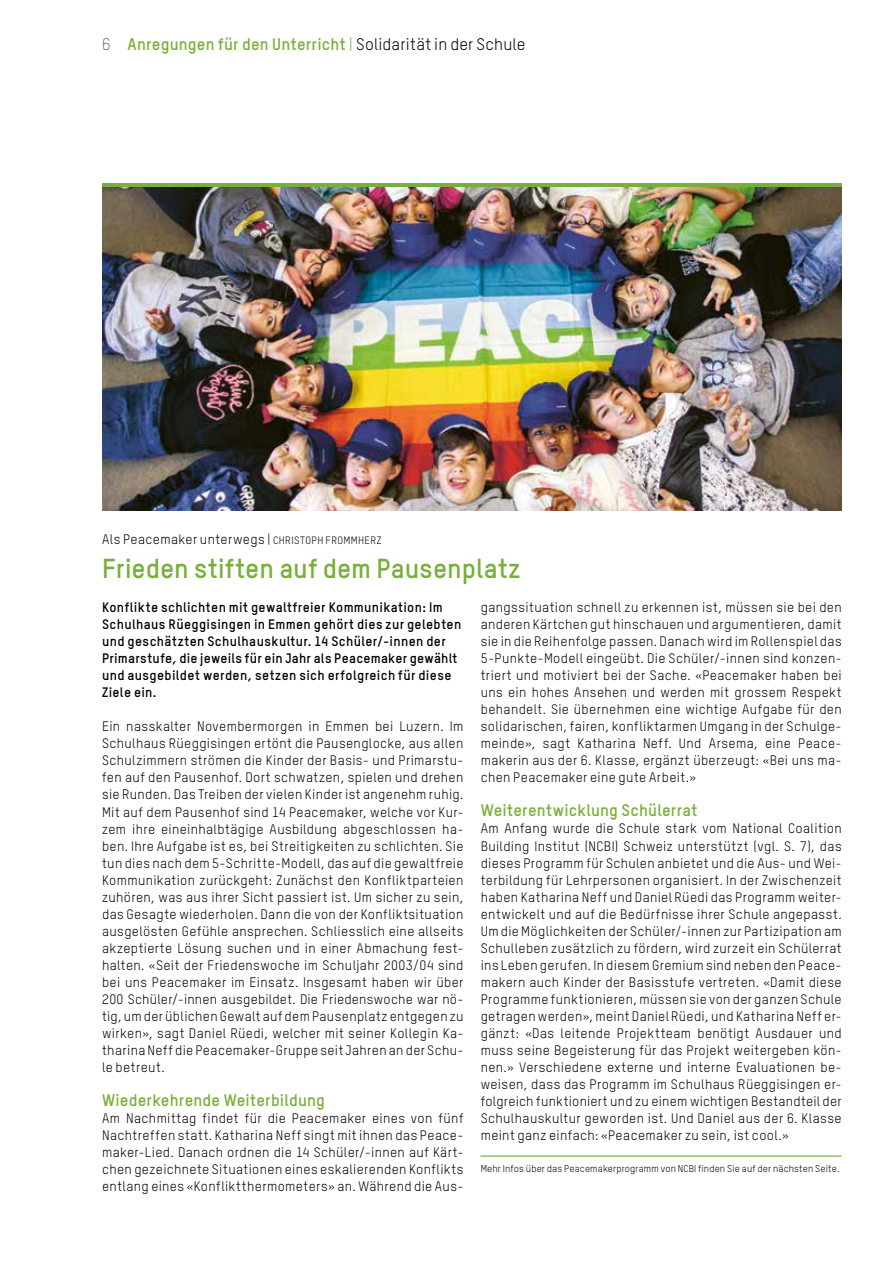
<style>
.page{position:relative;width:893px;height:1263px;background:#fff}
.page>*{position:absolute;margin:0;border:0;box-sizing:border-box;transform-origin:0 0}
.t1{font:700 27px "TSTARPRO";color:#78af38}
.t2{font:700 16.5px "TSTARPRO";letter-spacing:.01em;color:#78af38}
.t3{font:13.5px/17px "TSTARPRO";letter-spacing:.025em;color:#000;text-align:justify}
.t4{font:700 13.5px/17px "TSTARPRO";letter-spacing:.025em;color:#000}
.t5{font:9.75px "TSTARPRO";letter-spacing:.01em;color:#000}
.s1{font-weight:300;color:#57544b}
.s2{font-weight:400}
.s3{font-weight:400;color:#000}
.s4{font-size:10.5px}
</style>
<div class="page">
<hr style="left:480px;top:1155px;width:362px;height:2px;background:#78af38">
<img style="left:102px;top:187px;width:740px;height:323px">
<hr style="left:102px;top:184px;width:740px;height:3px;background:#78af38">
<p class="t2" style="left:102px;top:34px;width:425px"><span class="s1">6</span> Anregungen für den Unterricht <span class="s2">|</span> <span class="s3">Solidarität in der Schule</span></p>
<p class="t3" style="left:102px;top:531px;width:281px">Als Peacemaker unterwegs | <span class="s4">CHRISTOPH FROMMHERZ</span></p>
<h1 class="t1" style="left:102px;top:552px;width:420px">Frieden stiften auf dem Pausenplatz</h1>
<p class="t4" style="left:102px;top:599px;width:361px">Konflikte schlichten mit gewaltfreier Kommunikation: Im Schulhaus Rüeggisingen in Emmen gehört dies zur gelebten und geschätzten Schulhauskultur. 14 Schüler/-innen der Primarstufe, die jeweils für ein Jahr als Peacemaker gewählt und ausgebildet werden, setzen sich erfolgreich für diese Ziele ein.</p>
<p class="t3" style="left:102px;top:718px;width:363px">Ein nasskalter Novembermorgen in Emmen bei Luzern. Im Schulhaus Rüeggisingen ertönt die Pausenglocke, aus allen Schulzimmern strömen die Kinder der Basis- und Primarstu&shy;fen auf den Pausenhof. Dort schwatzen, spielen und drehen sie Runden. Das Treiben der vielen Kinder ist angenehm ruhig.<br>Mit auf dem Pausenhof sind 14 Peacemaker, welche vor Kur&shy;zem ihre eineinhalbtägige Ausbildung abgeschlossen ha&shy;ben. Ihre Aufgabe ist es, bei Streitigkeiten zu schlichten. Sie tun dies nach dem 5-Schritte-Modell, das auf die gewaltfreie Kommunikation zurückgeht: Zunächst den Konfliktparteien zuhören, was aus ihrer Sicht passiert ist. Um sicher zu sein, das Gesagte wiederholen. Dann die von der Konfliktsituation ausgelösten Gefühle ansprechen. Schliesslich eine allseits akzeptierte Lösung suchen und in einer Abmachung fest&shy;halten. «Seit der Friedenswoche im Schuljahr 2003/04 sind bei uns Peacemaker im Einsatz. Insgesamt haben wir über 200 Schüler/-innen ausgebildet. Die Friedenswoche war nö&shy;tig, um der üblichen Gewalt auf dem Pausenplatz entgegen zu wirken», sagt Daniel Rüedi, welcher mit seiner Kollegin Ka&shy;tharina Neff die Peacemaker-Gruppe seit Jahren an der Schu&shy;le betreut.</p>
<p class="t2" style="left:102px;top:1089px;width:224px">Wiederkehrende Weiterbildung</p>
<p class="t3" style="left:102px;top:1109px;width:363px">Am Nachmittag findet für die Peacemaker eines von fünf Nachtreffen statt. Katharina Neff singt mit ihnen das Peace&shy;maker-Lied. Danach ordnen die 14 Schüler/-innen auf Kärt&shy;chen gezeichnete Situationen eines eskalierenden Konflikts entlang eines «Konfliktthermometers» an. Während die Aus-</p>
<p class="t3" style="left:481px;top:599px;width:363px">gangssituation schnell zu erkennen ist, müssen sie bei den anderen Kärtchen gut hinschauen und argumentieren, damit sie in die Reihenfolge passen. Danach wird im Rollenspiel das 5-Punkte-Modell eingeübt. Die Schüler/-innen sind konzen&shy;triert und motiviert bei der Sache. «Peacemaker haben bei uns ein hohes Ansehen und werden mit grossem Respekt behandelt. Sie übernehmen eine wichtige Aufgabe für den solidarischen, fairen, konfliktarmen Umgang in der Schulge&shy;meinde», sagt Katharina Neff. Und Arsema, eine Peace&shy;makerin aus der 6. Klasse, ergänzt überzeugt: «Bei uns ma&shy;chen Peacemaker eine gute Arbeit.»</p>
<p class="t2" style="left:481px;top:800px;width:218px">Weiterentwicklung Schülerrat</p>
<p class="t3" style="left:481px;top:820px;width:363px">Am Anfang wurde die Schule stark vom National Coalition Building Institut (NCBI) Schweiz unterstützt (vgl. S. 7), das dieses Programm für Schulen anbietet und die Aus- und Wei&shy;terbildung für Lehrpersonen organisiert. In der Zwischenzeit haben Katharina Neff und Daniel Rüedi das Programm weiter&shy;entwickelt und auf die Bedürfnisse ihrer Schule angepasst.<br>Um die Möglichkeiten der Schüler/-innen zur Partizipation am Schulleben zusätzlich zu fördern, wird zurzeit ein Schülerrat ins Leben gerufen. In diesem Gremium sind neben den Peace&shy;makern auch Kinder der Basisstufe vertreten. «Damit diese Programme funktionieren, müssen sie von der ganzen Schule getragen werden», meint Daniel Rüedi, und Katharina Neff er&shy;gänzt: «Das leitende Projektteam benötigt Ausdauer und muss seine Begeisterung für das Projekt weitergeben kön&shy;nen.» Verschiedene externe und interne Evaluationen be&shy;weisen, dass das Programm im Schulhaus Rüeggisingen er&shy;folgreich funktioniert und zu einem wichtigen Bestandteil der Schulhauskultur geworden ist. Und Daniel aus der 6. Klasse meint ganz einfach: «Peacemaker zu sein, ist cool.»</p>
<p class="t5" style="left:481px;top:1162px;width:360px">Mehr Infos über das Peacemakerprogramm von NCBI finden Sie auf der nächsten Seite.</p>
</div>
